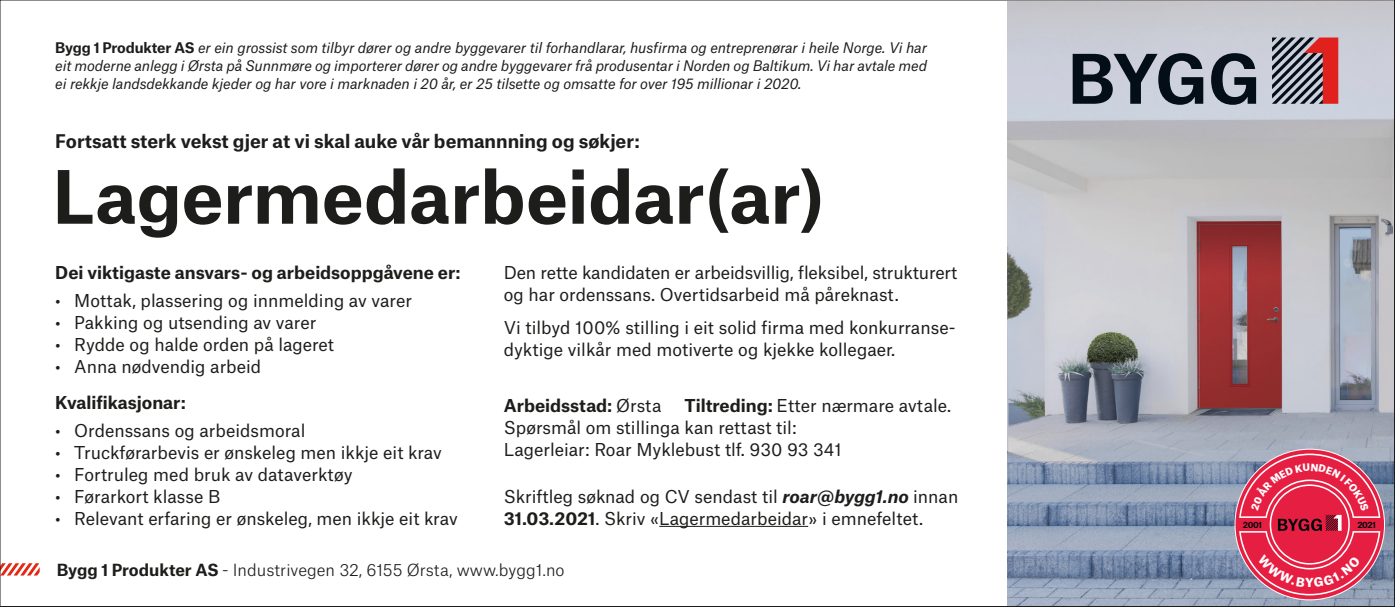
<style>
.page{position:relative;width:1395px;height:607px;background:#fff}
.page>*{position:absolute;margin:0;border:0;box-sizing:border-box;transform-origin:0 0}
.t1{font:700 70.2px "Atlas Grotesk";color:#1d1d1b}
.t2{font:700 18px "Atlas Grotesk";color:#1d1d1b}
.t3{font:17px/22px "Atlas Grotesk";color:#1d1d1b}
.t4{font:700 17px "Atlas Grotesk";color:#1d1d1b}
.t5{font:300 16px "Atlas Grotesk";color:#1d1d1b}
.t6{font:italic 14px/18px "Atlas Grotesk";letter-spacing:-.01em;color:#1d1d1b;text-align:justify}
.t7{font:900 12px "Atlas Grotesk";color:#fff}
.t8{font:700 8.2px "Atlas Grotesk";letter-spacing:-.05em;color:#04060c}
.s1{font-weight:700;font-style:normal}
.s2{font-weight:400}
.s3{font-weight:700}
.s4{font-weight:700;font-style:italic}
</style>
<div class="page">
<img style="left:1007px;top:2px;width:386px;height:603px">
<svg style="left:2px;top:563px;width:38px;height:12px"></svg>
<hr style="left:659px;top:526px;width:149px;height:1px;background:#1d1d1b">
<svg style="left:1272px;top:37px;width:66px;height:67px;background:#8e6067"></svg>
<svg style="left:1072px;top:53px;width:131px;height:52px;background:#676e79"></svg>
<svg style="left:1211px;top:53px;width:45px;height:52px;background:#5f6772"></svg>
<svg style="left:1239px;top:453px;width:141px;height:142px;background:#d64461"></svg>
<p class="t6" style="left:55px;top:37px;width:873px"><span class="s1">Bygg 1 Produkter AS</span> er ein grossist som tilbyr dører og andre byggevarer til forhandlarar, husfirma og entreprenørar i heile Norge. Vi har eit moderne anlegg i Ørsta på Sunnmøre og importerer dører og andre byggevarer frå produsentar i Norden og Baltikum. Vi har avtale med ei rekkje landsdekkande kjeder og har vore i marknaden i 20 år, er 25 tilsette og omsatte for over 195 millionar i 2020.</p>
<p class="t2" style="left:55px;top:126px;width:586px">Fortsatt sterk vekst gjer at vi skal auke vår bemannning og søkjer:</p>
<h1 class="t1" style="left:52px;top:139px;width:773px">Lagermedarbeidar(ar)</h1>
<p class="t4" style="left:55px;top:258px;width:407px">Dei viktigaste ansvars- og arbeidsoppgåvene er:</p>
<p class="t3" style="left:55px;top:287px;width:358px">• Mottak, plassering og innmelding av varer</p>
<p class="t3" style="left:55px;top:309px;width:262px">• Pakking og utsending av varer</p>
<p class="t3" style="left:55px;top:331px;width:280px">• Rydde og halde orden på lageret</p>
<p class="t3" style="left:55px;top:353px;width:208px">• Anna nødvendig arbeid</p>
<p class="t4" style="left:55px;top:389px;width:132px">Kvalifikasjonar:</p>
<p class="t3" style="left:55px;top:418px;width:252px">• Ordenssans og arbeidsmoral</p>
<p class="t3" style="left:55px;top:440px;width:388px">• Truckførarbevis er ønskeleg men ikkje eit krav</p>
<p class="t3" style="left:55px;top:462px;width:299px">• Fortruleg med bruk av dataverktøy</p>
<p class="t3" style="left:55px;top:484px;width:167px">• Førarkort klasse B</p>
<p class="t3" style="left:55px;top:506px;width:404px">• Relevant erfaring er ønskeleg, men ikkje eit krav</p>
<p class="t3" style="left:504px;top:260px;width:455px">Den rette kandidaten er arbeidsvillig, fleksibel, strukturert og har ordenssans. Overtidsarbeid må påreknast.</p>
<p class="t3" style="left:504px;top:315px;width:453px">Vi tilbyd 100% stilling i eit solid firma med konkurranse&shy;dyktige vilkår med motiverte og kjekke kollegaer.</p>
<p class="t4" style="left:504px;top:391px;width:159px">Arbeidsstad: <span class="s2">Ørsta</span></p>
<p class="t3" style="left:504px;top:392px;width:449px;text-indent:181px"><span class="s3">Tiltreding:</span> Etter nærmare avtale.<br>Spørsmål om stillinga kan rettast til:<br>Lagerleiar: Roar Myklebust tlf. 930 93 341</p>
<p class="t3" style="left:504px;top:483px;width:456px">Skriftleg søknad og CV sendast til <span class="s4">roar@bygg1.no</span> innan<br><span class="s3">31.03.2021</span>. Skriv «Lagermedarbeidar» i emnefeltet.</p>
<p class="t5" style="left:57px;top:557px;width:509px"><span class="s3">Bygg 1 Produkter AS</span> - Industrivegen 32, 6155 Ørsta, www.bygg1.no</p>
<p class="t8" style="left:1243px;top:518px;width:21px">2001</p>
<p class="t8" style="left:1357px;top:518px;width:20px">2021</p>
<p class="t7" style="left:1305px;top:572px;width:10px">Y</p>
</div>
